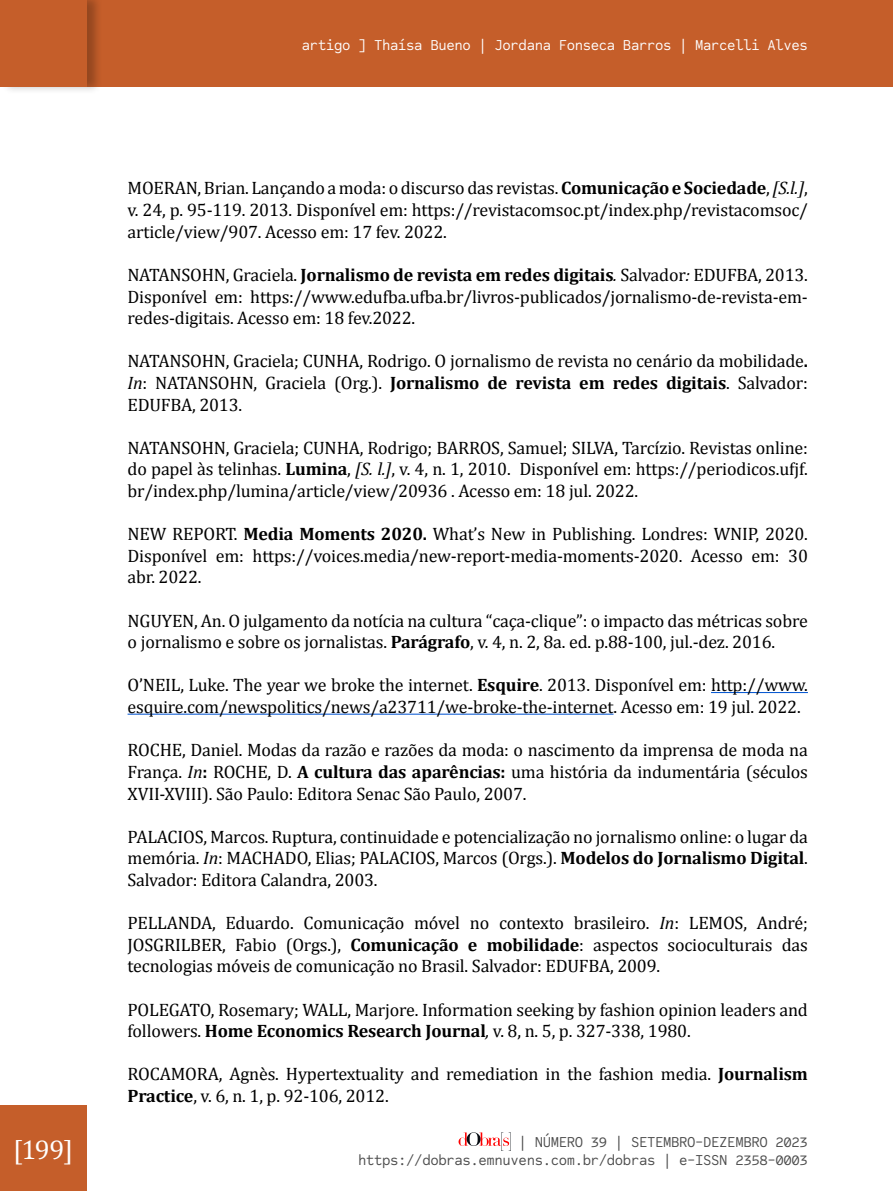
<style>
.page{position:relative;width:893px;height:1191px;background:#fff}
.page>*{position:absolute;margin:0;border:0;box-sizing:border-box;transform-origin:0 0}
.t1{font:27px "Cambria";color:#fff}
.t2{font:18px/21.6px "Cambria";letter-spacing:-.01em;color:#000;text-align:justify}
.t3{font:15px/18px "Code Saver";letter-spacing:-.025em;color:#4b4b4b;text-align:right}
.t4{font:15px "Code Saver";letter-spacing:-.025em;color:#fff}
.s1{font-weight:700}
.s2{font-style:italic}
</style>
<div class="page">
<div style="left:0;top:1106px;width:86px;height:85px;background:#c55e2a"></div>
<svg style="left:459px;top:1132px;width:52px;height:18px"></svg>
<div style="left:0;top:0;width:893px;height:86px;background:#c55e2a"></div>
<div style="left:0;top:0;width:103px;height:94px;background:#000;opacity:.25"></div>
<div style="left:0;top:0;width:86px;height:86px;background:#c55e2a"></div>
<hr style="left:711px;top:692px;width:97px;height:1px;background:#0054d1">
<hr style="left:128px;top:713px;width:485px;height:1px;background:#0054d1">
<p class="t4" style="left:302px;top:36px;width:507px">artigo ] Thaísa Bueno | Jordana Fonseca Barros | Marcelli Alves</p>
<p class="t2" style="left:128px;top:177px;width:682px">MOERAN, Brian. Lançando a moda: o discurso das revistas. <span class="s1">Comunicação e Sociedade</span>, <span class="s2">[S.l.]</span>, v. 24, p. 95-119. 2013. Disponível em: https://revistacomsoc.pt/index.php/revistacomsoc/ article/view/907. Acesso em: 17 fev. 2022.</p>
<p class="t2" style="left:128px;top:264px;width:682px">NATANSOHN, Graciela. <span class="s1">Jornalismo de revista em redes digitais</span><span class="s2">.</span> Salvador<span class="s2">:</span> EDUFBA, 2013.<br>Disponível em: https://www.edufba.ufba.br/livros-publicados/jornalismo-de-revista-em&shy;redes-digitais. Acesso em: 18 fev.2022.</p>
<p class="t2" style="left:128px;top:350px;width:682px">NATANSOHN, Graciela; CUNHA, Rodrigo. O jornalismo de revista no cenário da mobilidade<span class="s1">.<br></span><span class="s2">In</span>: NATANSOHN, Graciela (Org.). <span class="s1">Jornalismo de revista em redes digitais</span>. Salvador:<br>EDUFBA, 2013.</p>
<p class="t2" style="left:128px;top:437px;width:682px">NATANSOHN, Graciela; CUNHA, Rodrigo; BARROS, Samuel; SILVA, Tarcízio. Revistas online: do papel às telinhas. <span class="s1">Lumina</span>, <span class="s2">[S. l.]</span>, v. 4, n. 1, 2010. Disponível em: https://periodicos.ufjf. br/index.php/lumina/article/view/20936 . Acesso em: 18 jul. 2022.</p>
<p class="t2" style="left:128px;top:523px;width:682px">NEW REPORT. <span class="s1">Media Moments 2020.</span> What’s New in Publishing. Londres: WNIP, 2020.<br>Disponível em: https://voices.media/new-report-media-moments-2020. Acesso em: 30 abr. 2022.</p>
<p class="t2" style="left:128px;top:609px;width:682px">NGUYEN, An. O julgamento da notícia na cultura “caça-clique”: o impacto das métricas sobre o jornalismo e sobre os jornalistas. <span class="s1">Parágrafo</span>, v. 4, n. 2, 8a. ed. p.88-100, jul.-dez. 2016.</p>
<p class="t2" style="left:128px;top:674px;width:682px">O’NEIL, Luke. The year we broke the internet. <span class="s1">Esquire</span>. 2013. Disponível em: http://www. esquire.com/newspolitics/news/a23711/we-broke-the-internet. Acesso em: 19 jul. 2022.</p>
<p class="t2" style="left:128px;top:739px;width:682px">ROCHE, Daniel. Modas da razão e razões da moda: o nascimento da imprensa de moda na França. <span class="s2">In</span><span class="s1">:</span> ROCHE, D. <span class="s1">A cultura das aparências:</span> uma história da indumentária (séculos XVII-XVIII). São Paulo: Editora Senac São Paulo, 2007.</p>
<p class="t2" style="left:128px;top:825px;width:682px">PALACIOS, Marcos. Ruptura, continuidade e potencialização no jornalismo online: o lugar da memória. <span class="s2">In</span>: MACHADO, Elias; PALACIOS, Marcos (Orgs.). <span class="s1">Modelos do Jornalismo Digital</span>.<br>Salvador: Editora Calandra, 2003.</p>
<p class="t2" style="left:128px;top:912px;width:682px">PELLANDA, Eduardo. Comunicação móvel no contexto brasileiro. <span class="s2">In</span>: LEMOS, André; JOSGRILBER, Fabio (Orgs.), <span class="s1">Comunicação e mobilidade</span>: aspectos socioculturais das tecnologias móveis de comunicação no Brasil. Salvador: EDUFBA, 2009.</p>
<p class="t2" style="left:128px;top:998px;width:682px">POLEGATO, Rosemary; WALL, Marjore. Information seeking by fashion opinion leaders and followers. <span class="s1">Home Economics Research Journal</span><span class="s2">,</span> v. 8, n. 5, p. 327-338, 1980.</p>
<p class="t2" style="left:128px;top:1063px;width:682px">ROCAMORA, Agnès. Hypertextuality and remediation in the fashion media. <span class="s1">Journalism<br>Practice</span>, v. 6, n. 1, p. 92-106, 2012.</p>
<h1 class="t1" style="left:13px;top:1133px;width:62px">[199]</h1>
<p class="t3" style="left:358px;top:1132px;width:451px">| NÚMERO 39 | SETEMBRO-DEZEMBRO 2023 https://dobras.emnuvens.com.br/dobras | e-ISSN 2358-0003</p>
</div>
